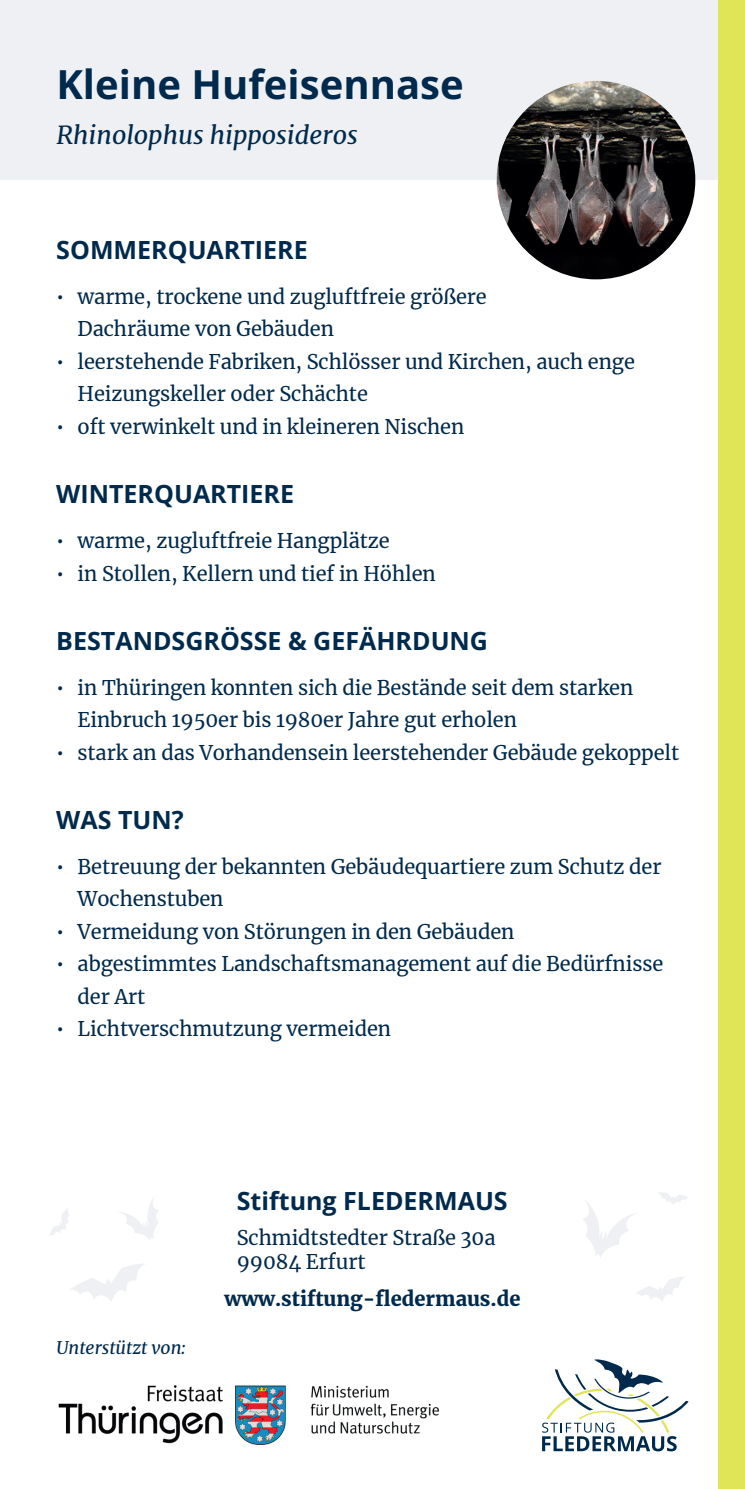
<style>
.page{position:relative;width:745px;height:1489px;background:#fff}
.page>*{position:absolute;margin:0;border:0;box-sizing:border-box;transform-origin:0 0}
.t1{font:40px "Open Sans";color:#002a4d}
.t2{font:25px "Open Sans";color:#002a4d}
.t3{font:italic 25px "Merriweather";color:#002a4d}
.t4{font:20px/32.5px "Merriweather";letter-spacing:-.005em;color:#002a4d}
.t5{font:900 20px "Merriweather";color:#002a4d}
.t6{font:italic 17.5px "Merriweather";color:#002a4d}
</style>
<div class="page">
<div style="left:0;top:0;width:744px;height:180px;background:#eef0f3"></div>
<svg style="left:659px;top:1192px;width:29px;height:12px"></svg>
<svg style="left:120px;top:1198px;width:39px;height:42px"></svg>
<svg style="left:70px;top:1264px;width:74px;height:37px"></svg>
<svg style="left:49px;top:1208px;width:20px;height:28px"></svg>
<svg style="left:583px;top:1200px;width:52px;height:57px"></svg>
<svg style="left:636px;top:1277px;width:48px;height:24px"></svg>
<img style="left:58px;top:1385px;width:382px;height:60px">
<svg style="left:542px;top:1359px;width:146px;height:92px"></svg>
<img style="left:496px;top:81px;width:198px;height:198px;border-radius:99px">
<div style="left:717px;top:0;width:27px;height:1488px;background:#e0e457"></div>
<h1 class="t1" style="left:56px;top:57px;width:408px">Kleine Hufeisennase</h1>
<p class="t3" style="left:56px;top:118px;width:303px">Rhinolophus hipposideros</p>
<p class="t2" style="left:56px;top:233px;width:253px">SOMMERQUARTIERE</p>
<p class="t4" style="left:78px;top:280px;width:410px;text-indent:-21px">• warme, trockene und zugluftfreie größere<br>Dachräume von Gebäuden</p>
<p class="t4" style="left:78px;top:345px;width:558px;text-indent:-21px">• leerstehende Fabriken, Schlösser und Kirchen, auch enge<br>Heizungskeller oder Schächte</p>
<p class="t4" style="left:56px;top:410px;width:409px">• oft verwinkelt und in kleineren Nischen</p>
<p class="t2" style="left:56px;top:477px;width:239px">WINTERQUARTIERE</p>
<p class="t4" style="left:56px;top:524px;width:335px">• warme, zugluftfreie Hangplätze</p>
<p class="t4" style="left:56px;top:556px;width:381px">• in Stollen, Kellern und tief in Höhlen</p>
<p class="t2" style="left:56px;top:623px;width:433px">BESTANDSGRÖSSE &amp; GEFÄHRDUNG</p>
<p class="t4" style="left:78px;top:670px;width:557px;text-indent:-21px">• in Thüringen konnten sich die Bestände seit dem starken<br>Einbruch 1950er bis 1980er Jahre gut erholen</p>
<p class="t4" style="left:56px;top:735px;width:624px">• stark an das Vorhandensein leerstehender Gebäude gekoppelt</p>
<p class="t2" style="left:56px;top:802px;width:129px">WAS TUN?</p>
<p class="t4" style="left:78px;top:849px;width:585px;text-indent:-21px">• Betreuung der bekannten Gebäudequartiere zum Schutz der<br>Wochenstuben</p>
<p class="t4" style="left:56px;top:914px;width:459px">• Vermeidung von Störungen in den Gebäuden</p>
<p class="t4" style="left:78px;top:947px;width:586px;text-indent:-21px">• abgestimmtes Landschaftsmanagement auf die Bedürfnisse der Art</p>
<p class="t4" style="left:56px;top:1012px;width:336px">• Lichtverschmutzung vermeiden</p>
<p class="t6" style="left:56px;top:1334px;width:131px">Unterstützt von:</p>
<p class="t2" style="left:237px;top:1183px;width:272px">Stiftung FLEDERMAUS</p>
<p class="t4" style="left:237px;top:1225px;width:260px;line-height:24px">Schmidtstedter Straße 30a<br>99084 Erfurt</p>
<p class="t5" style="left:224px;top:1284px;width:297px">www.stiftung-fledermaus.de</p>
</div>
